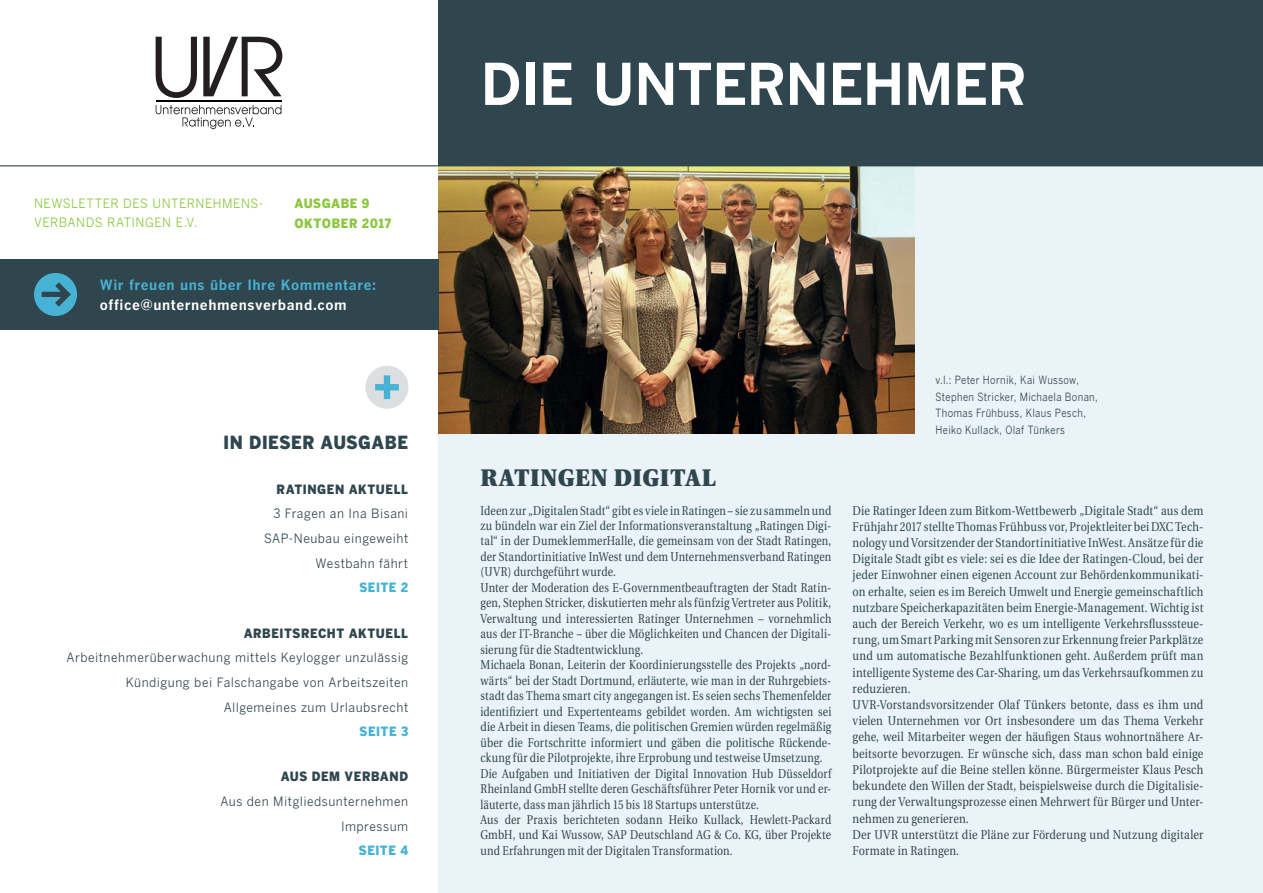
<style>
.page{position:relative;width:1263px;height:893px;background:#fff}
.page>*{position:absolute;margin:0;border:0;box-sizing:border-box;transform-origin:0 0}
.t1{font:700 57px "Benton Gothic";letter-spacing:-.015em;color:#fff}
.t2{font:900 24px "Utopia";letter-spacing:.02em;color:#30464f;scale:.95 1}
.t3{font:900 18px "Benton Gothic";letter-spacing:.03em;color:#30464f;scale:.95 1}
.t4{font:700 14.1px "Benton Gothic";letter-spacing:.04em;color:#47b3d4}
.t5{font:700 14.1px "Benton Gothic";letter-spacing:.04em;color:#fff}
.t6{font:12.75px/15.5px "Utopia";letter-spacing:.015em;color:#30464f;scale:.82 1}
.t7{font:12.75px/16.2px "Utopia";letter-spacing:.015em;color:#30464f;scale:.85 1}
.t8{font:12.75px/24.6px "Benton Gothic";letter-spacing:.04em;color:#30464f;text-align:right;scale:.95 1}
.t9{font:900 12.75px "Benton Gothic";letter-spacing:.045em;color:#30464f;scale:.95 1}
.t10{font:12.75px/19.5px "Benton Gothic";letter-spacing:.045em;color:#8cc63f;scale:.95 1}
.t11{font:900 12.75px/19.5px "Benton Gothic";letter-spacing:.045em;color:#8cc63f;scale:.95 1}
.t12{font:900 12.75px "Benton Gothic";letter-spacing:.035em;color:#47b3d4;scale:.95 1}
.t13{font:11.25px/16.5px "Benton Gothic";letter-spacing:.035em;color:#30464f;scale:.85 1}
</style>
<div class="page">
<div style="left:438px;top:166px;width:825px;height:727px;background:#eaf3f7"></div>
<img style="left:438px;top:166px;width:476px;height:268px">
<div style="left:438px;top:0;width:825px;height:166px;background:#30464f"></div>
<div style="left:0;top:259px;width:438px;height:71px;background:#30464f"></div>
<svg style="left:156px;top:37px;width:41px;height:61px"></svg>
<svg style="left:203px;top:37px;width:79px;height:59px"></svg>
<hr style="left:156px;top:100px;width:125px;height:2px;background:#000">
<svg style="left:156px;top:105px;width:125px;height:24px"></svg>
<hr style="left:0;top:165px;width:1263px;height:1px;background:#30464f">
<div style="left:365px;top:366px;width:43px;height:43px;background:#dcdee0;border-radius:50%"></div>
<svg style="left:375px;top:375px;width:24px;height:24px"></svg>
<div style="left:34px;top:273px;width:43px;height:43px;background:#47b3d4;border-radius:50%"></div>
<svg style="left:42px;top:282px;width:29px;height:25px"></svg>
<p class="t10" style="left:34px;top:193px;width:243px">Newsletter des Untern ehmens&shy;verban ds Ratingen e.V.</p>
<p class="t11" style="left:294px;top:193px;width:104px">AUSGABE 9<br>OKTOBER 2017</p>
<p class="t4" style="left:100px;top:276px;width:278px">Wir freuen uns über Ihre Kommentare:</p>
<p class="t5" style="left:100px;top:296px;width:248px">office@unternehmensverband.com</p>
<h3 class="t3" style="left:224px;top:431px;width:196px">IN DIESER AUSGABE</h3>
<p class="t9" style="left:277px;top:481px;width:9px">RATI</p>
<p class="t9" style="left:307px;top:481px;width:48px">NGEN AKT</p>
<p class="t9" style="left:376px;top:481px;width:35px">UELL</p>
<p class="t8" style="left:264px;top:501px;width:153px">3 Fragen an I na Bisani<br>SAP-Neubau eingeweiht<br>Westbahn fährt</p>
<p class="t12" style="left:359px;top:580px;width:53px">SEITE 2</p>
<p class="t9" style="left:244px;top:625px;width:118px">ARBEIT SRECHT AKT</p>
<p class="t9" style="left:376px;top:625px;width:35px">UELL</p>
<p class="t8" style="left:67px;top:645px;width:361px">Arbeitnehmerüberwachung mittels Keylogger unzulässig<br>Kündigung bei Falschangabe von Arbeitszeiten<br>Allgemeines zum Urlaubsrecht</p>
<p class="t12" style="left:360px;top:723px;width:53px">SEITE 3</p>
<p class="t9" style="left:281px;top:768px;width:136px">AUS DEM VERBAND</p>
<p class="t8" style="left:220px;top:789px;width:199px">Aus den M itgliedsunternehmen<br>I mpressum</p>
<p class="t12" style="left:359px;top:842px;width:53px">SEITE 4</p>
<h1 class="t1" style="left:480px;top:49px;width:548px">DIE UNTERNEHMER</h1>
<p class="t13" style="left:935px;top:372px;width:192px">v.l.: Peter H ornik, Kai Wussow,<br>Stephen Stricker, M ichaela Bonan,<br>Thomas Frühbuss, Klaus Pesch,<br>Heiko Kullack, Olaf Tünkers</p>
<h2 class="t2" style="left:480px;top:464px;width:249px">RATINGEN DIGITAL</h2>
<p class="t6" style="left:480px;top:503px;width:429px">Ideen zur „Digitalen Stadt“ gibt es viele in Ratingen – sie zu sammeln und zu bündeln war ein Ziel der Informationsveranstaltung „Ratingen Digi&shy;tal“ in der DumeklemmerHalle, die gemeinsam von der Stadt Ratingen, der Standortinitiative InWest und dem Unternehmensverband Ratingen (UVR) durchgeführt wurde.<br>Unter der Moderation des E-Governmentbeauftragten der Stadt Ratin&shy;gen, Stephen Stricker, diskutierten mehr als fünfzig Vertreter aus Politik, Verwaltung und interessierten Ratinger Unternehmen – vornehmlich aus der IT-Branche – über die Möglichkeiten und Chancen der Digitali&shy;sierung für die Stadtentwicklung.<br>Michaela Bonan, Leiterin der Koordinierungsstelle des Projekts „nord&shy;wärts“ bei der Stadt Dortmund, erläuterte, wie man in der Ruhrgebiets&shy;stadt das Thema smart city angegangen ist. Es seien sechs Themenfelder identifiziert und Expertenteams gebildet worden. Am wichtigsten sei die Arbeit in diesen Teams, die politischen Gremien würden regelmäßig über die Fortschritte informiert und gäben die politische Rückende&shy;ckung für die Pilotprojekte, ihre Erprobung und testweise Umsetzung.<br>Die Aufgaben und Initiativen der Digital Innovation Hub Düsseldorf Rheinland GmbH stellte deren Geschäftsführer Peter Hornik vor und er&shy;läuterte, dass man jährlich 15 bis 18 Startups unterstütze.<br>Aus der Praxis berichteten sodann Heiko Kullack, Hewlett-Packard GmbH, und Kai Wussow, SAP Deutschland AG &amp; Co. KG, über Projekte und Erfahrungen mit der Digitalen Transformation.</p>
<p class="t7" style="left:853px;top:502px;width:414px">Die Ratinger Ideen zum Bitkom-Wettbewerb „Digitale Stadt“ aus dem Frühjahr 2017 stellte Thomas Frühbuss vor, Projektleiter bei DXC Tech&shy;nology und Vorsitzender der Standortinitiative InWest. Ansätze für die Digitale Stadt gibt es viele: sei es die Idee der Ratingen-Cloud, bei der jeder Einwohner einen eigenen Account zur Behördenkommunikati&shy;on erhalte, seien es im Bereich Umwelt und Energie gemeinschaftlich nutzbare Speicherkapazitäten beim Energie-Management. Wichtig ist auch der Bereich Verkehr, wo es um intelligente Verkehrsflusssteue&shy;rung, um Smart Parking mit Sensoren zur Erkennung freier Parkplätze und um automatische Bezahlfunktionen geht. Außerdem prüft man intelligente Systeme des Car-Sharing, um das Verkehrsaufkommen zu reduzieren.<br>UVR-Vorstandsvorsitzender Olaf Tünkers betonte, dass es ihm und vielen Unternehmen vor Ort insbesondere um das Thema Verkehr gehe, weil Mitarbeiter wegen der häufigen Staus wohnortnähere Ar&shy;beitsorte bevorzugen. Er wünsche sich, dass man schon bald einige Pilotprojekte auf die Beine stellen könne. Bürgermeister Klaus Pesch bekundete den Willen der Stadt, beispielsweise durch die Digitalisie&shy;rung der Verwaltungsprozesse einen Mehrwert für Bürger und Unter&shy;nehmen zu generieren.<br>Der UVR unterstützt die Pläne zur Förderung und Nutzung digitaler Formate in Ratingen.</p>
</div>
